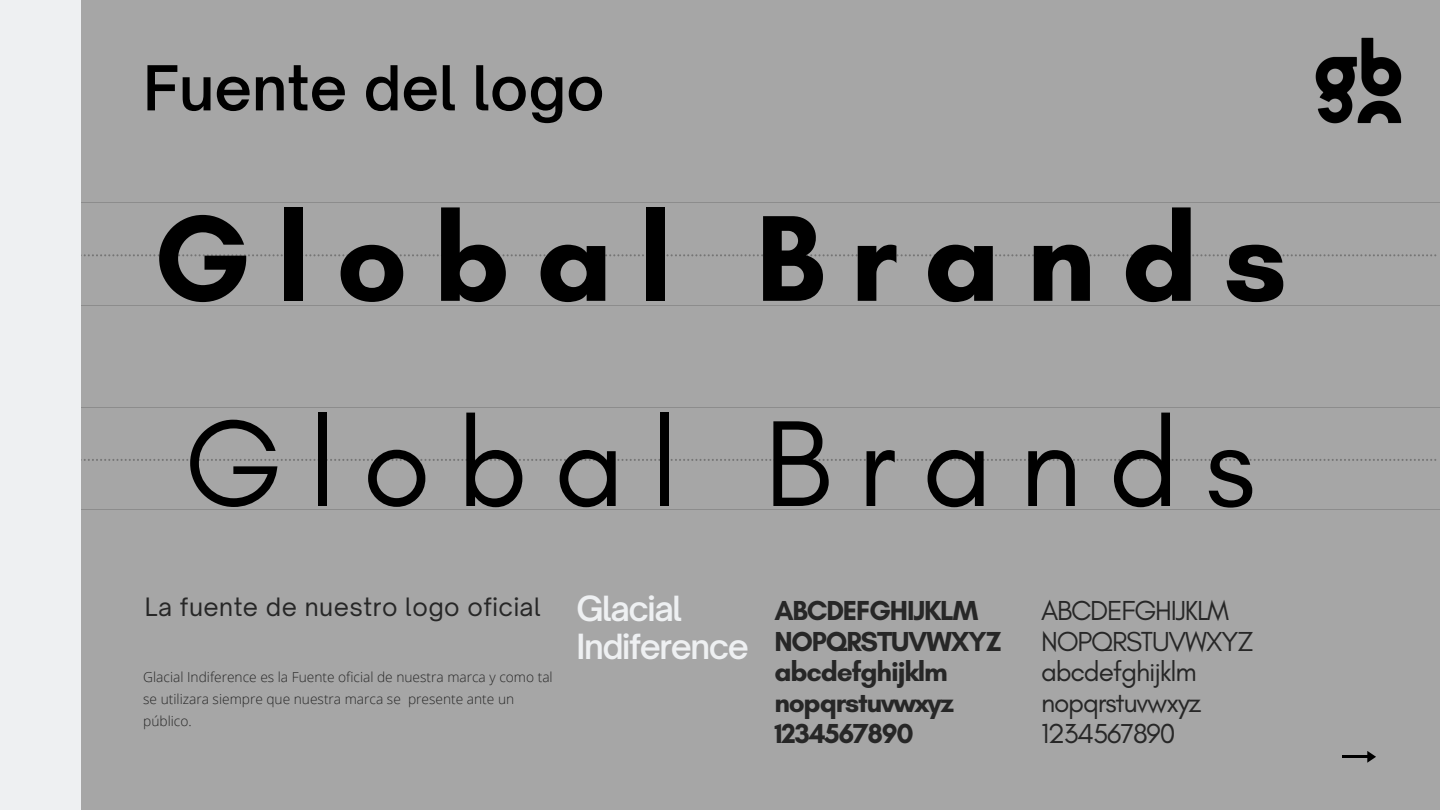
<style>
.page{position:relative;width:1440px;height:810px;background:#a6a6a6}
.page>*{position:absolute;margin:0;border:0;box-sizing:border-box;transform-origin:0 0}
.t1{font:700 124.5px "Glacial Indifference";letter-spacing:.21em;color:#000}
.t2{font:124.5px "Glacial Indifference";letter-spacing:.21em;color:#000}
.t3{font:600 59.2px "Open Sauce One";color:#000}
.t4{font:600 33.2px/37.1px "Open Sauce One";letter-spacing:-.04em;color:#eef0f2}
.t5{font:700 28px/30.8px "Glacial Indifference";letter-spacing:-.04em;color:#272727}
.t6{font:28px/30.8px "Glacial Indifference";letter-spacing:-.04em;color:#272727}
.t7{font:24.2px "Open Sauce One";letter-spacing:.02em;color:#272727}
.t8{font:300 13.7px/21.8px "Open Sans";color:#272727}
</style>
<div class="page">
<hr style="left:0;top:202px;width:1440px;height:1px;background:#272727">
<hr style="left:0;top:305px;width:1440px;height:1px;background:#272727">
<svg style="left:81px;top:254px;width:1356px;height:2px"></svg>
<hr style="left:0;top:407px;width:1440px;height:1px;background:#272727">
<hr style="left:0;top:509px;width:1440px;height:1px;background:#272727">
<svg style="left:81px;top:459px;width:1355px;height:2px"></svg>
<div style="left:0;top:0;width:81px;height:810px;background:#eef0f2"></div>
<hr style="left:1343px;top:756px;width:26px;height:2px;background:#000">
<svg style="left:1367px;top:751px;width:9px;height:12px"></svg>
<img style="left:1315px;top:37px;width:87px;height:87px">
<p class="t3" style="left:143px;top:51px;width:463px">Fuente del logo</p>
<p class="t1" style="left:153px;top:183px;width:1136px">Global Brands</p>
<p class="t2" style="left:185px;top:388px;width:1072px">Global Brands</p>
<p class="t4" style="left:577px;top:590px;width:174px">Glacial<br>Indiference</p>
<p class="t7" style="left:145px;top:592px;width:397px">La fuente de nuestro logo oficial</p>
<p class="t5" style="left:774px;top:595px;width:229px">ABCDEFGHIJKLM<br>NOPQRSTUVWXYZ abcdefghijklm nopqrstuvwxyz<br>1234567890</p>
<p class="t8" style="left:143px;top:666px;width:411px">Glacial Indiference es la Fuente oficial de nuestra marca y como tal se utilizara siempre que nuestra marca se presente ante un público.</p>
<p class="t6" style="left:1041px;top:595px;width:214px">ABCDEFGHIJKLM<br>NOPQRSTUVWXYZ abcdefghijklm nopqrstuvwxyz<br>1234567890</p>
</div>
